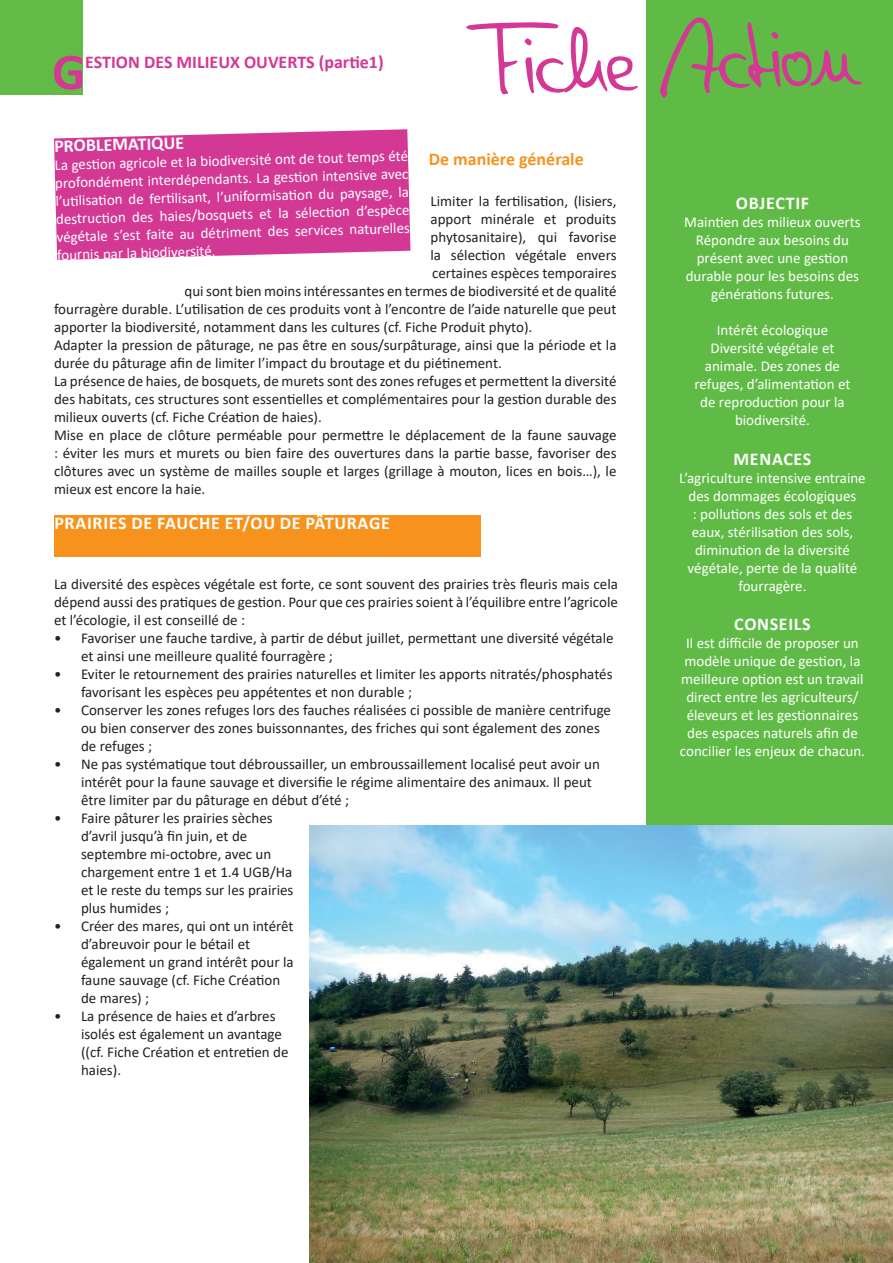
<style>
.page{position:relative;width:893px;height:1263px;background:#fff}
.page>*{position:absolute;margin:0;border:0;box-sizing:border-box;transform-origin:0 0}
.t1{font:101.7px "Denise";color:#d33895}
.t2{font:700 52.05px "Calibri";color:#d33895}
.t3{font:700 18px "Calibri";letter-spacing:.04em;color:#fff}
.t4{font:700 18px "Calibri";color:#d33895}
.t5{font:700 18px "Calibri";color:#f7931d}
.t6{font:15px/18px "Calibri";color:#231f20}
.t7{font:15px/18px "Calibri";color:#fff;text-align:center}
</style>
<div class="page">
<div style="left:0;top:0;width:82px;height:95px;background:#62bb47"></div>
<div style="left:646px;top:0;width:247px;height:1263px;background:#60bb46"></div>
<div style="left:54px;top:515px;width:426px;height:41px;background:#f7931d"></div>
<img style="left:310px;top:826px;width:583px;height:437px">
<svg style="left:54px;top:129px;width:356px;height:131px;background:#d6479d"></svg>
<h2 class="t2" style="left:52px;top:35px;width:35px">G</h2>
<p class="t4" style="left:85px;top:49px;width:300px">ESTION DES MILIEUX OUVERTS (partie1)</p>
<h1 class="t1" style="left:468px;top:6px;width:391px;rotate:-1deg">Fiche Action</h1>
<p class="t3" style="left:54px;top:133px;width:132px;rotate:-1deg">PROBLEMATIQUE</p>
<p class="t7" style="left:54px;top:157px;width:356px;text-align:justify;rotate:-2deg">La gesti on agricole et la biodiversité ont de tout temps été profondément interdépendants. La gesti on intensive avec l’uti lisati on de ferti lisant, l’uniformisati on du paysage, la destructi on des haies/bosquets et la sélecti on d’espèce végétale s’est faite au détriment des services naturelles fournis par la biodiversité.</p>
<p class="t5" style="left:429px;top:146px;width:156px">De manière générale</p>
<p class="t6" style="left:430px;top:191px;width:188px">Limiter la fertilisation, (lisiers,</p>
<p class="t6" style="left:430px;top:209px;width:187px">apport minérale et produits</p>
<p class="t6" style="left:430px;top:227px;width:187px">phytosanitaire), qui favorise</p>
<p class="t6" style="left:430px;top:245px;width:187px">la sélection végétale envers</p>
<p class="t6" style="left:432px;top:263px;width:186px">certaines espèces temporaires</p>
<p class="t6" style="left:184px;top:281px;width:434px">qui sont bien moins intéressantes en termes de biodiversité et de qualité</p>
<p class="t6" style="left:54px;top:299px;width:564px">fourragère durable. L’utilisation de ces produits vont à l’encontre de l’aide naturelle que peut</p>
<p class="t6" style="left:54px;top:317px;width:480px">apporter la biodiversité, notamment dans les cultures (cf. Fiche Produit phyto).</p>
<p class="t6" style="left:54px;top:335px;width:564px">Adapter la pression de pâturage, ne pas être en sous/surpâturage, ainsi que la période et la</p>
<p class="t6" style="left:54px;top:353px;width:449px">durée du pâturage afin de limiter l’impact du broutage et du piétinement.</p>
<p class="t6" style="left:54px;top:371px;width:564px">La présence de haies, de bosquets, de murets sont des zones refuges et permettent la diversité</p>
<p class="t6" style="left:54px;top:389px;width:564px">des habitats, ces structures sont essentielles et complémentaires pour la gestion durable des</p>
<p class="t6" style="left:54px;top:407px;width:269px">milieux ouverts (cf. Fiche Création de haies).</p>
<p class="t6" style="left:54px;top:425px;width:564px">Mise en place de clôture perméable pour permettre le déplacement de la faune sauvage</p>
<p class="t6" style="left:54px;top:443px;width:564px">: éviter les murs et murets ou bien faire des ouvertures dans la partie basse, favoriser des</p>
<p class="t6" style="left:54px;top:461px;width:564px">clôtures avec un système de mailles souple et larges (grillage à mouton, lices en bois…), le</p>
<p class="t6" style="left:54px;top:479px;width:153px">mieux est encore la haie.</p>
<p class="t3" style="left:54px;top:510px;width:337px">PRAIRIES DE FAUCHE ET/OU DE PÂTURAGE</p>
<p class="t6" style="left:54px;top:574px;width:565px;text-align:justify">La diversité des espèces végétale est forte, ce sont souvent des prairies très fleuris mais cela dépend aussi des pratiques de gestion. Pour que ces prairies soient à l’équilibre entre l’agricole et l’écologie, il est conseillé de :</p>
<p class="t6" style="left:81px;top:628px;width:534px;text-indent:-27px">• Favoriser une fauche tardive, à partir de début juillet, permettant une diversité végétale et ainsi une meilleure qualité fourragère ;</p>
<p class="t6" style="left:81px;top:664px;width:533px;text-indent:-27px">• Eviter le retournement des prairies naturelles et limiter les apports nitratés/phosphatés favorisant les espèces peu appétentes et non durable ;</p>
<p class="t6" style="left:81px;top:700px;width:532px;text-indent:-27px">• Conserver les zones refuges lors des fauches réalisées ci possible de manière centrifuge ou bien conserver des zones buissonnantes, des friches qui sont également des zones de refuges ;</p>
<p class="t6" style="left:81px;top:754px;width:520px;text-indent:-27px">• Ne pas systématique tout débroussailler, un embroussaillement localisé peut avoir un intérêt pour la faune sauvage et diversifie le régime alimentaire des animaux. Il peut être limiter par du pâturage en début d’été ;</p>
<p class="t6" style="left:81px;top:808px;width:214px;text-indent:-27px">• Faire pâturer les prairies sèches d’avril jusqu’à fin juin, et de septembre mi-octobre, avec un chargement entre 1 et 1.4 UGB/Ha et le reste du temps sur les prairies plus humides ;</p>
<p class="t6" style="left:81px;top:916px;width:214px;text-indent:-27px">• Créer des mares, qui ont un intérêt d’abreuvoir pour le bétail et également un grand intérêt pour la faune sauvage (cf. Fiche Création de mares) ;</p>
<p class="t6" style="left:81px;top:1006px;width:209px;text-indent:-27px">• La présence de haies et d’arbres isolés est également un avantage ((cf. Fiche Création et entretien de haies).</p>
<p class="t3" style="left:736px;top:190px;width:75px">OBJECTIF</p>
<p class="t7" style="left:684px;top:213px;width:178px">Maintien des milieux ouverts<br>Répondre aux besoins du présent avec une gestion durable pour les besoins des générations futures.</p>
<p class="t7" style="left:695px;top:321px;width:157px">Intérêt écologique<br>Diversité végétale et animale. Des zones de refuges, d’alimentation et de reproduction pour la biodiversité.</p>
<p class="t3" style="left:733px;top:446px;width:79px">MENACES</p>
<p class="t7" style="left:679px;top:468px;width:188px">L’agriculture intensive entraine des dommages écologiques<br>: pollutions des sols et des eaux, stérilisation des sols, diminution de la diversité végétale, perte de la qualité fourragère.</p>
<p class="t3" style="left:734px;top:612px;width:78px">CONSEILS</p>
<p class="t7" style="left:680px;top:634px;width:187px">Il est difficile de proposer un modèle unique de gestion, la meilleure option est un travail direct entre les agriculteurs/ éleveurs et les gestionnaires des espaces naturels afin de concilier les enjeux de chacun.</p>
</div>
